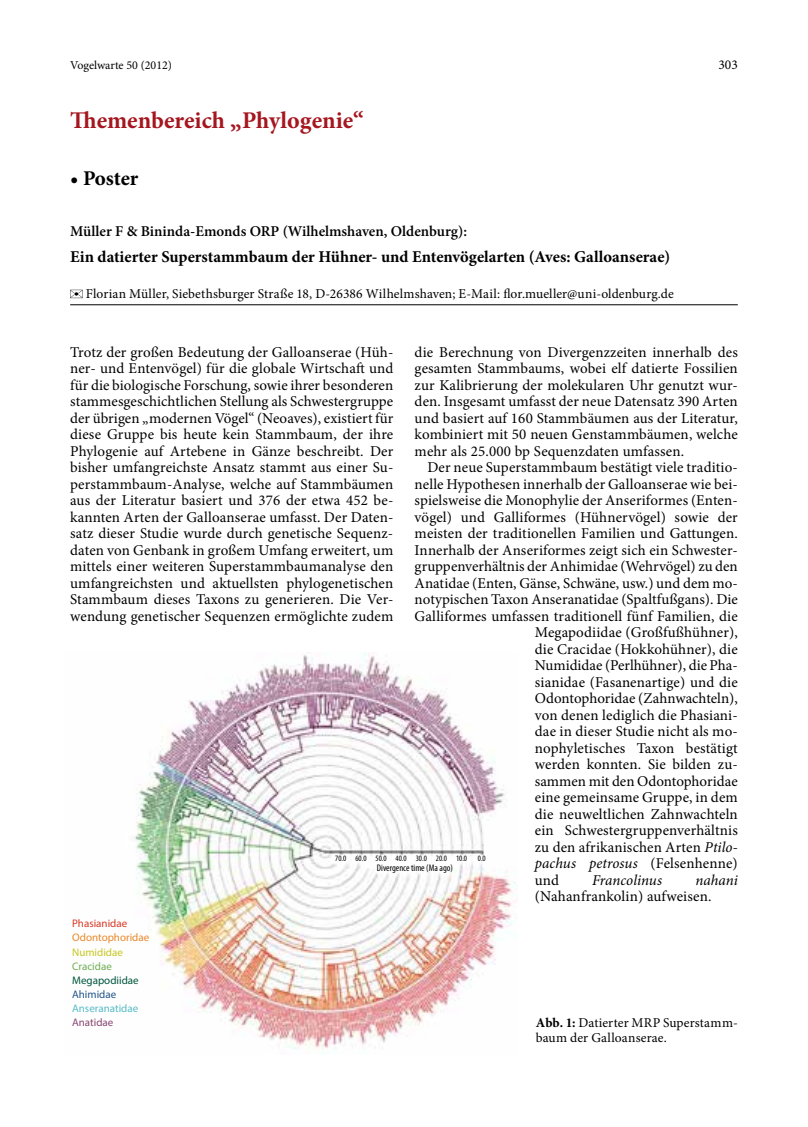
<style>
.page{position:relative;width:808px;height:1127px;background:#fff}
.page>*{position:absolute;margin:0;border:0;box-sizing:border-box;transform-origin:0 0}
.t1{font:700 24px "Minion Pro";color:#a5161f}
.t2{font:700 21px "Minion Pro";letter-spacing:-.005em;color:#000}
.t3{font:700 16.5px "Minion Pro";color:#000}
.t4{font:15px/16.5px "Minion Pro";letter-spacing:.005em;color:#000;text-align:justify}
.t5{font:600 15px "Minion Pro";color:#000}
.t6{font:italic 15px "Minion Pro";color:#000}
.t7{font:13.5px/15px "Minion Pro";letter-spacing:.005em;color:#000}
.t8{font:12px "Minion Pro";color:#000}
.t9{font:10.95px "Myriad Pro";color:#eb8829}
.t10{font:10.95px "Myriad Pro";color:#55bcc6}
.t11{font:10.95px "Myriad Pro";color:#00553b}
.t12{font:10.95px "Myriad Pro";color:#d83925}
.t13{font:10.95px "Myriad Pro";color:#c6c620}
.t14{font:10.95px "Myriad Pro";color:#6faf53}
.t15{font:10.95px "Myriad Pro";color:#225489}
.t16{font:10.95px "Myriad Pro";color:#884573}
.t17{font:condensed 9.6px "Myriad Pro";color:#000}
.t18{font:condensed 8.25px "Myriad Pro";color:#000}
.s1{font-style:italic}
.s2{font-style:normal}
.s3{font-weight:700}
</style>
<div class="page">
<hr style="left:70px;top:304px;width:668px;height:1px;background:#000">
<svg style="left:70px;top:290px;width:13px;height:8px"></svg>
<img style="left:134px;top:653px;width:384px;height:396px">
<p class="t8" style="left:70px;top:57px;width:103px">Vogelwarte 50 (2012)</p>
<p class="t7" style="left:718px;top:58px;width:21px">303</p>
<h1 class="t1" style="left:70px;top:103px;width:295px">Themenbereich „Phylogenie“</h1>
<h2 class="t2" style="left:70px;top:163px;width:70px">• Poster</h2>
<p class="t5" style="left:70px;top:220px;width:398px">Müller F &amp; Bininda-Emonds ORP (Wilhelmshaven, Oldenburg):</p>
<p class="t3" style="left:70px;top:245px;width:602px">Ein datierter Superstammbaum der Hühner- und Entenvögelarten (Aves: Galloanserae)</p>
<p class="t7" style="left:86px;top:286px;width:590px">Florian Müller, Siebethsburger Straße 18, D-26386 Wilhelmshaven; E-Mail: flor.mueller@uni-oldenburg.de</p>
<p class="t4" style="left:70px;top:344px;width:325px">Trotz der großen Bedeutung der Galloanserae (Hüh&shy;ner- und Entenvögel) für die globale Wirtschaft und für die biologische Forschung, sowie ihrer besonderen stammesgeschichtlichen Stellung als Schwestergruppe der übrigen „modernen Vögel“ (Neoaves), existiert für diese Gruppe bis heute kein Stammbaum, der ihre Phylogenie auf Artebene in Gänze beschreibt. Der bisher umfangreichste Ansatz stammt aus einer Su&shy;perstammbaum-Analyse, welche auf Stammbäumen aus der Literatur basiert und 376 der etwa 452 be&shy;kannten Arten der Galloanserae umfasst. Der Daten&shy;satz dieser Studie wurde durch genetische Sequenz&shy;daten von Genbank in großem Umfang erweitert, um mittels einer weiteren Superstammbaumanalyse den umfangreichsten und aktuellsten phylogenetischen Stammbaum dieses Taxons zu generieren. Die Ver&shy;wendung genetischer Sequenzen ermöglichte zudem</p>
<p class="t4" style="left:415px;top:344px;width:325px">die Berechnung von Divergenzzeiten innerhalb des gesamten Stammbaums, wobei elf datierte Fossilien zur Kalibrierung der molekularen Uhr genutzt wur&shy;den. Insgesamt umfasst der neue Datensatz 390 Arten und basiert auf 160 Stammbäumen aus der Literatur, kombiniert mit 50 neuen Genstammbäumen, welche mehr als 25.000 bp Sequenzdaten umfassen.</p>
<p class="t4" style="left:427px;top:459px;width:312px">Der neue Superstammbaum bestätigt viele traditio-</p>
<p class="t4" style="left:415px;top:476px;width:325px">nelle Hypothesen innerhalb der Galloanserae wie bei-</p>
<p class="t4" style="left:415px;top:492px;width:325px">spielsweise die Monophylie der Anseriformes (Enten-</p>
<p class="t4" style="left:415px;top:509px;width:325px">vögel) und Galliformes (Hühnervögel) sowie der</p>
<p class="t4" style="left:415px;top:525px;width:325px">meisten der traditionellen Familien und Gattungen.</p>
<p class="t4" style="left:415px;top:542px;width:325px">Innerhalb der Anseriformes zeigt sich ein Schwester-</p>
<p class="t4" style="left:415px;top:558px;width:325px">gruppenverhältnis der Anhimidae (Wehrvögel) zu den</p>
<p class="t4" style="left:415px;top:575px;width:325px">Anatidae (Enten, Gänse, Schwäne, usw.) und dem mo-</p>
<p class="t4" style="left:415px;top:591px;width:325px">notypischen Taxon Anseranatidae (Spaltfußgans). Die</p>
<p class="t4" style="left:415px;top:608px;width:325px">Galliformes umfassen traditionell fünf Familien, die</p>
<p class="t4" style="left:535px;top:624px;width:204px">Megapodiidae (Großfußhühner),</p>
<p class="t4" style="left:535px;top:641px;width:204px">die Cracidae (Hokkohühner), die</p>
<p class="t4" style="left:535px;top:657px;width:204px">Numididae (Perlhühner), die Pha-</p>
<p class="t4" style="left:535px;top:674px;width:204px">sianidae (Fasanenartige) und die</p>
<p class="t4" style="left:535px;top:690px;width:204px">Odontophoridae (Zahnwachteln),</p>
<p class="t4" style="left:535px;top:707px;width:204px">von denen lediglich die Phasiani-</p>
<p class="t4" style="left:535px;top:723px;width:204px">dae in dieser Studie nicht als mo-</p>
<p class="t4" style="left:535px;top:740px;width:204px">nophyletisches Taxon bestätigt</p>
<p class="t4" style="left:535px;top:756px;width:204px">werden konnten. Sie bilden zu-</p>
<p class="t4" style="left:535px;top:773px;width:204px">sammen mit den Odontophoridae</p>
<p class="t4" style="left:535px;top:789px;width:204px">eine gemeinsame Gruppe, in dem</p>
<p class="t4" style="left:535px;top:806px;width:204px">die neuweltlichen Zahnwachteln</p>
<p class="t4" style="left:535px;top:822px;width:204px">ein Schwestergruppenverhältnis</p>
<p class="t4" style="left:535px;top:839px;width:204px">zu den afrikanischen Arten <span class="s1">Ptilo-</span></p>
<p class="t6" style="left:535px;top:853px;width:204px">pachus petrosus <span class="s2">(Felsenhenne)</span></p>
<p class="t4" style="left:535px;top:872px;width:26px">und</p>
<p class="t6" style="left:592px;top:870px;width:72px">Francolinus</p>
<p class="t6" style="left:695px;top:870px;width:44px">nahani</p>
<p class="t4" style="left:535px;top:888px;width:178px">(Nahanfrankolin) aufweisen.</p>
<p class="t18" style="left:335px;top:853px;width:133px">70.0 60.0 50.0 40.0 30.0 20.0 10.0</p>
<p class="t18" style="left:478px;top:853px;width:9px">0.0</p>
<p class="t17" style="left:377px;top:861px;width:77px">Divergence time (Ma ago)</p>
<p class="t12" style="left:72px;top:917px;width:57px">Phasianidae</p>
<p class="t9" style="left:72px;top:931px;width:79px">Odontophoridae</p>
<p class="t13" style="left:72px;top:945px;width:52px">Numididae</p>
<p class="t14" style="left:72px;top:959px;width:41px">Cracidae</p>
<p class="t11" style="left:72px;top:973px;width:68px">Megapodiidae</p>
<p class="t15" style="left:72px;top:987px;width:46px">Ahimidae</p>
<p class="t10" style="left:72px;top:1001px;width:68px">Anseranatidae</p>
<p class="t16" style="left:72px;top:1015px;width:43px">Anatidae</p>
<p class="t7" style="left:536px;top:1015px;width:203px"><span class="s3">Abb. 1:</span> Datierter MRP Superstamm&shy;baum der Galloanserae.</p>
</div>
